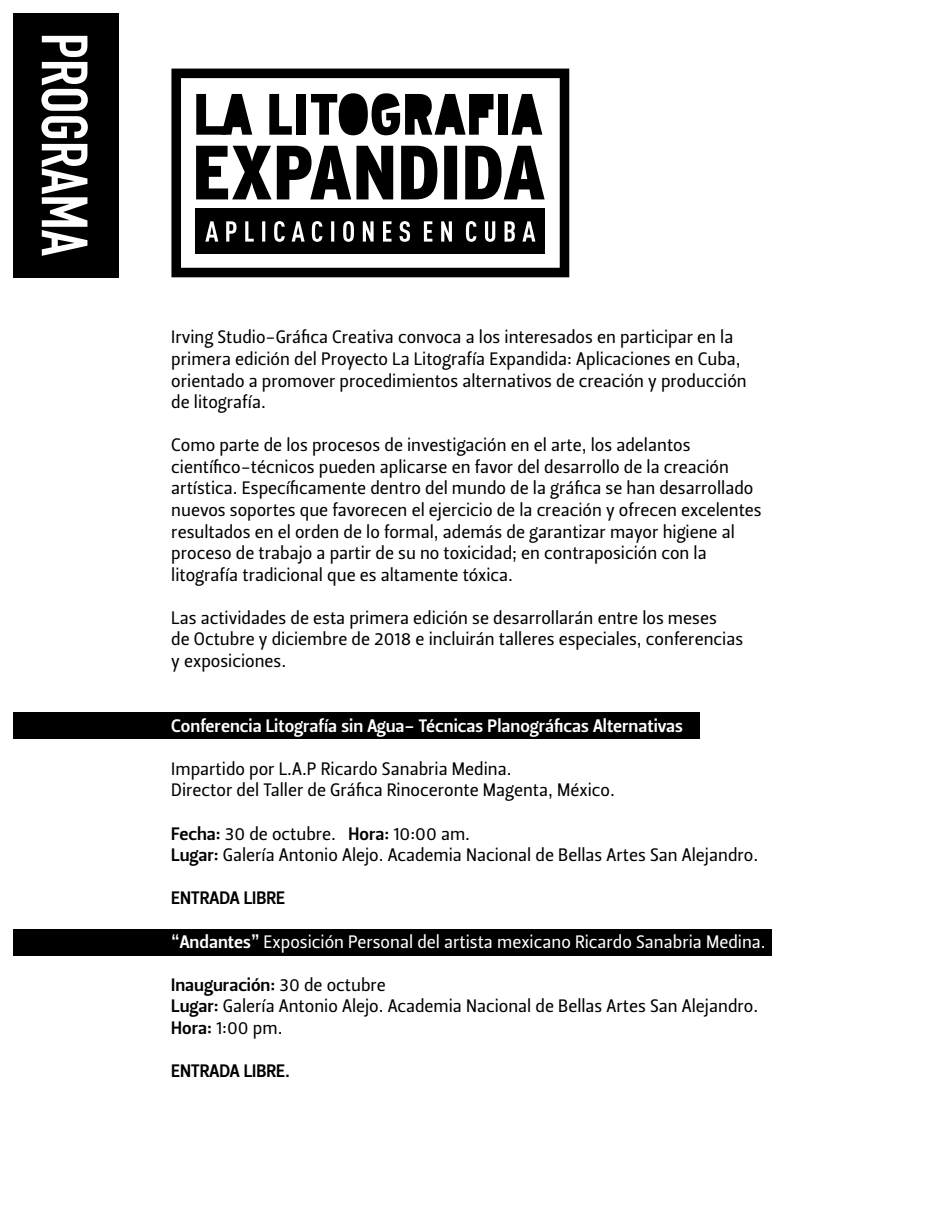
<style>
.page{position:relative;width:945px;height:1215px;background:#fff}
.page>*{position:absolute;margin:0;border:0;box-sizing:border-box;transform-origin:0 0}
.t1{font:700 64.2px "DIN Condensed";color:#fff}
.t2{font:18px/21.6px "Leitura Sans Grot 2";color:#000}
.t3{font:18px "Leitura Sans Grot 2";color:#fff}
.t4{font:18px "Leitura Sans Grot 3";color:#fff}
.t5{font:18px "Leitura Sans Grot 3";color:#000}
.s1{font-family:"Leitura Sans Grot 3"}
.s2{font-family:"Leitura Sans Grot 2"}
</style>
<div class="page">
<div style="left:14px;top:929px;width:758px;height:27px;background:#000"></div>
<div style="left:14px;top:14px;width:105px;height:264px;background:#000"></div>
<div style="left:14px;top:712px;width:686px;height:27px;background:#000"></div>
<svg style="left:171px;top:69px;width:398px;height:208px;fill:#000"></svg>
<h1 class="t1" style="left:88px;top:33px;width:225px;rotate:90deg">PROGRAMA</h1>
<p class="t2" style="left:171px;top:328px;width:577px">Irving Studio-Gráfica Creativa convoca a los interesados en participar en la primera edición del Proyecto La Litografía Expandida: Aplicaciones en Cuba, orientado a promover procedimientos alternativos de creación y producción de litografía.</p>
<p class="t2" style="left:171px;top:436px;width:592px">Como parte de los procesos de investigación en el arte, los adelantos científico-técnicos pueden aplicarse en favor del desarrollo de la creación artística. Específicamente dentro del mundo de la gráfica se han desarrollado nuevos soportes que favorecen el ejercicio de la creación y ofrecen excelentes resultados en el orden de lo formal, además de garantizar mayor higiene al proceso de trabajo a partir de su no toxicidad; en contraposición con la litografía tradicional que es altamente tóxica.</p>
<p class="t2" style="left:171px;top:608px;width:573px">Las actividades de esta primera edición se desarrollarán entre los meses<br>de Octubre y diciembre de 2018 e incluirán talleres especiales, conferencias y exposiciones.</p>
<p class="t4" style="left:171px;top:718px;width:513px">Conferencia Litografía sin Agua- Técnicas Planográficas Alternativas</p>
<p class="t2" style="left:171px;top:759px;width:445px">Impartido por L.A.P Ricardo Sanabria Medina.<br>Director del Taller de Gráfica Rinoceronte Magenta, México.</p>
<p class="t2" style="left:171px;top:824px;width:589px"><span class="s1">Fecha:</span> 30 de octubre. <span class="s1">Hora:</span> 10:00 am.<br><span class="s1">Lugar:</span> Galería Antonio Alejo. Academia Nacional de Bellas Artes San Alejandro.</p>
<p class="t5" style="left:171px;top:890px;width:115px">ENTRADA LIBRE</p>
<p class="t3" style="left:171px;top:934px;width:596px"><span class="s1">“Andantes”</span> Exposición Personal del artista mexicano Ricardo Sanabria Medina.</p>
<p class="t5" style="left:171px;top:977px;width:216px">Inauguración: <span class="s2">30 de octubre</span></p>
<p class="t2" style="left:171px;top:997px;width:589px"><span class="s1">Lugar:</span> Galería Antonio Alejo. Academia Nacional de Bellas Artes San Alejandro.<br><span class="s1">Hora:</span> 1:00 pm.</p>
<p class="t5" style="left:171px;top:1063px;width:120px">ENTRADA LIBRE.</p>
</div>
